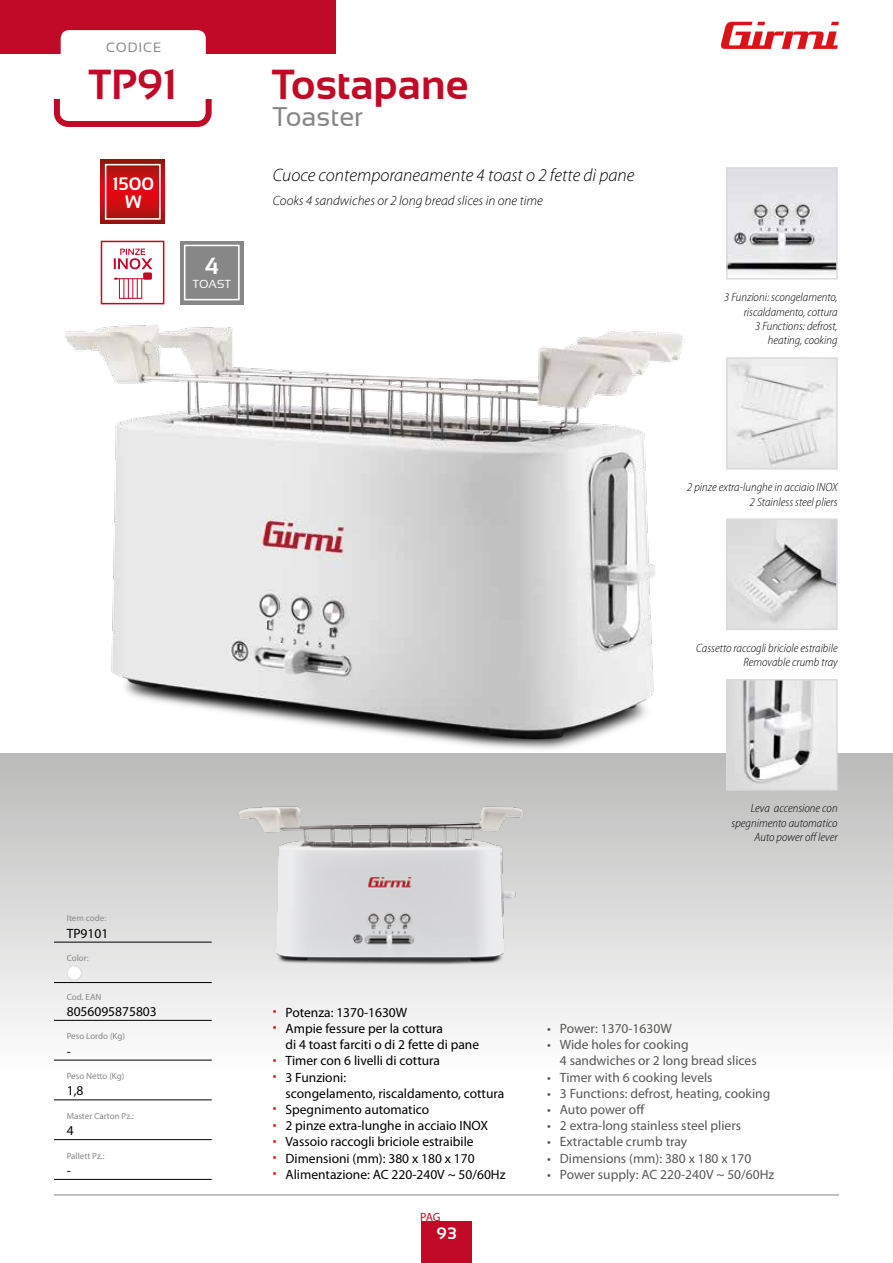
<style>
.page{position:relative;width:893px;height:1263px;background:#fff}
.page>*{position:absolute;margin:0;border:0;box-sizing:border-box;transform-origin:0 0}
.t1{font:700 42px "Sansation";color:#c10a27}
.t2{font:27px "Sansation";color:#878787}
.t3{font:700 23.4px "Sansation";color:#fff}
.t4{font:italic 300 18px "Myriad Pro";color:#000}
.t5{font:700 18px/18px "Sansation";color:#fff;text-align:center}
.t6{font:700 16.5px "Sansation";color:#fff}
.t7{font:13.5px/16.2px "Myriad Pro";color:#000}
.t8{font:13.5px/16.2px "Myriad Pro";color:#575756}
.t9{font:italic 300 13.5px "Myriad Pro";color:#000}
.t10{font:13.5px "Sansation";letter-spacing:.06em;color:#878787}
.t11{font:italic 300 semi-condensed 12px/14.4px "Myriad Pro";color:#000;text-align:right}
.t12{font:12px "Myriad Pro";color:#c10a27}
.t13{font:11.7px "Sansation";color:#fff}
.t14{font:9px "Myriad Pro";color:#878787}
.s1{color:#e30613}
</style>
<div class="page">
<div style="left:0;top:753px;width:893px;height:319px;background:linear-gradient(to bottom,#bababa,#fdfdfd)"></div>
<div style="left:0;top:0;width:335px;height:54px;background:#c10a27"></div>
<div style="left:421px;top:1221px;width:51px;height:42px;background:#c10a27"></div>
<svg style="left:721px;top:22px;width:118px;height:27px"></svg>
<hr style="left:54px;top:1194px;width:785px;height:1px;background:#878787">
<div style="left:54px;top:75px;width:158px;height:52px;border:6px solid #c10a27;border-radius:12px"></div>
<div style="left:47px;top:64px;width:172px;height:35px;background:#fff"></div>
<div style="left:61px;top:30px;width:145px;height:51px;background:#fff;border-radius:9px"></div>
<svg style="left:101px;top:160px;width:64px;height:64px;background:#c20f11"></svg>
<div style="left:105px;top:164px;width:56px;height:56px;border:2px solid #fff"></div>
<hr style="left:54px;top:942px;width:158px;height:1px;background:#000">
<hr style="left:54px;top:982px;width:158px;height:1px;background:#000">
<hr style="left:54px;top:1020px;width:158px;height:1px;background:#000">
<hr style="left:54px;top:1060px;width:158px;height:1px;background:#000">
<hr style="left:54px;top:1099px;width:158px;height:1px;background:#000">
<hr style="left:54px;top:1139px;width:158px;height:1px;background:#000">
<hr style="left:54px;top:1179px;width:158px;height:1px;background:#000">
<div style="left:67px;top:966px;width:14px;height:14px;background:#fff;border-radius:50%"></div>
<div style="left:67px;top:965px;width:15px;height:15px;border:1px solid #dadada;border-radius:50%"></div>
<img style="left:804px;top:360px;width:31px;height:107px">
<div style="left:726px;top:357px;width:112px;height:113px;border:2px solid #dadada"></div>
<img style="left:804px;top:521px;width:31px;height:106px">
<div style="left:726px;top:518px;width:112px;height:112px;border:2px solid #dadada"></div>
<img style="left:729px;top:170px;width:106px;height:105px">
<div style="left:726px;top:167px;width:112px;height:112px;border:2px solid #dadada"></div>
<img style="left:804px;top:682px;width:31px;height:106px">
<div style="left:726px;top:679px;width:112px;height:112px;border:2px solid #dadada"></div>
<img style="left:224px;top:818px;width:323px;height:187px">
<img style="left:0;top:241px;width:804px;height:577px">
<div style="left:180px;top:241px;width:64px;height:63px;background:#878787"></div>
<div style="left:184px;top:245px;width:56px;height:55px;border:2px solid #fff"></div>
<p class="t10" style="left:106px;top:40px;width:57px">CODICE</p>
<h1 class="t1" style="left:89px;top:61px;width:90px">TP91</h1>
<h3 class="t5" style="left:113px;top:174px;width:43px">1500<br>W</h3>
<h3 class="t3" style="left:205px;top:253px;width:15px">4</h3>
<p class="t13" style="left:192px;top:277px;width:40px">TOAST</p>
<h1 class="t1" style="left:272px;top:61px;width:198px">Tostapane</h1>
<h2 class="t2" style="left:272px;top:101px;width:93px">Toaster</h2>
<h3 class="t4" style="left:273px;top:165px;width:363px">Cuoce contemporaneamente 4 toast o 2 fette di pane</h3>
<p class="t9" style="left:273px;top:194px;width:272px">Cooks 4 sandwiches or 2 long bread slices in one time</p>
<p class="t11" style="left:724px;top:290px;width:115px">3 Funzioni: scongelamento, riscaldamento, cottura<br>3 Functions: defrost, heating, cooking</p>
<p class="t14" style="left:67px;top:913px;width:41px">Item code:</p>
<p class="t7" style="left:67px;top:925px;width:43px">TP9101</p>
<p class="t14" style="left:67px;top:953px;width:24px">Color:</p>
<p class="t14" style="left:67px;top:992px;width:36px">Cod. EAN</p>
<p class="t7" style="left:67px;top:1003px;width:92px">8056095875803</p>
<p class="t14" style="left:67px;top:1031px;width:60px">Peso Lordo (Kg)</p>
<p class="t7" style="left:67px;top:1043px;width:6px">-</p>
<p class="t14" style="left:67px;top:1071px;width:59px">Peso Netto (Kg)</p>
<p class="t7" style="left:67px;top:1083px;width:18px">1,8</p>
<p class="t14" style="left:67px;top:1111px;width:69px">Master Carton Pz.:</p>
<p class="t7" style="left:67px;top:1123px;width:8px">4</p>
<p class="t14" style="left:67px;top:1151px;width:39px">Pallett Pz.:</p>
<p class="t7" style="left:67px;top:1162px;width:6px">-</p>
<p class="t11" style="left:687px;top:480px;width:152px">2 pinze extra-lunghe in acciaio INOX<br>2 Stainless steel pliers</p>
<p class="t11" style="left:696px;top:641px;width:143px">Cassetto raccogli briciole estraibile<br>Removable crumb tray</p>
<p class="t11" style="left:732px;top:801px;width:108px">Leva accensione con spegnimento automatico<br>Auto power off lever</p>
<p class="t7" style="left:273px;top:1004px;width:136px"><span class="s1">•</span> Potenza: 1370-1630W</p>
<p class="t7" style="left:285px;top:1020px;width:195px;text-indent:-13px"><span class="s1">•</span> Ampie fessure per la cottura<br>di 4 toast farciti o di 2 fette di pane</p>
<p class="t7" style="left:273px;top:1053px;width:169px"><span class="s1">•</span> Timer con 6 livelli di cottura</p>
<p class="t7" style="left:285px;top:1069px;width:220px;text-indent:-13px"><span class="s1">•</span> 3 Funzioni:<br>scongelamento, riscaldamento, cottura</p>
<p class="t7" style="left:273px;top:1101px;width:158px"><span class="s1">•</span> Spegnimento automatico</p>
<p class="t7" style="left:273px;top:1118px;width:217px"><span class="s1">•</span> 2 pinze extra-lunghe in acciaio INOX</p>
<p class="t7" style="left:273px;top:1134px;width:202px"><span class="s1">•</span> Vassoio raccogli briciole estraibile</p>
<p class="t7" style="left:273px;top:1150px;width:203px"><span class="s1">•</span> Dimensioni (mm): 380 x 180 x 170</p>
<p class="t7" style="left:273px;top:1166px;width:234px"><span class="s1">•</span> Alimentazione: AC 220-240V ~ 50/60Hz</p>
<p class="t12" style="left:420px;top:1211px;width:22px">PAG</p>
<p class="t6" style="left:436px;top:1224px;width:22px">93</p>
<p class="t8" style="left:547px;top:1020px;width:126px">• Power: 1370-1630W</p>
<p class="t8" style="left:560px;top:1037px;width:198px;text-indent:-13px">• Wide holes for cooking<br>4 sandwiches or 2 long bread slices</p>
<p class="t8" style="left:547px;top:1069px;width:167px">• Timer with 6 cooking levels</p>
<p class="t8" style="left:547px;top:1085px;width:225px">• 3 Functions: defrost, heating, cooking</p>
<p class="t8" style="left:547px;top:1101px;width:99px">• Auto power off</p>
<p class="t8" style="left:547px;top:1118px;width:196px">• 2 extra-long stainless steel pliers</p>
<p class="t8" style="left:547px;top:1134px;width:142px">• Extractable crumb tray</p>
<p class="t8" style="left:547px;top:1150px;width:206px">• Dimensions (mm): 380 x 180 x 170</p>
<p class="t8" style="left:547px;top:1166px;width:229px">• Power supply: AC 220-240V ~ 50/60Hz</p>
</div>
